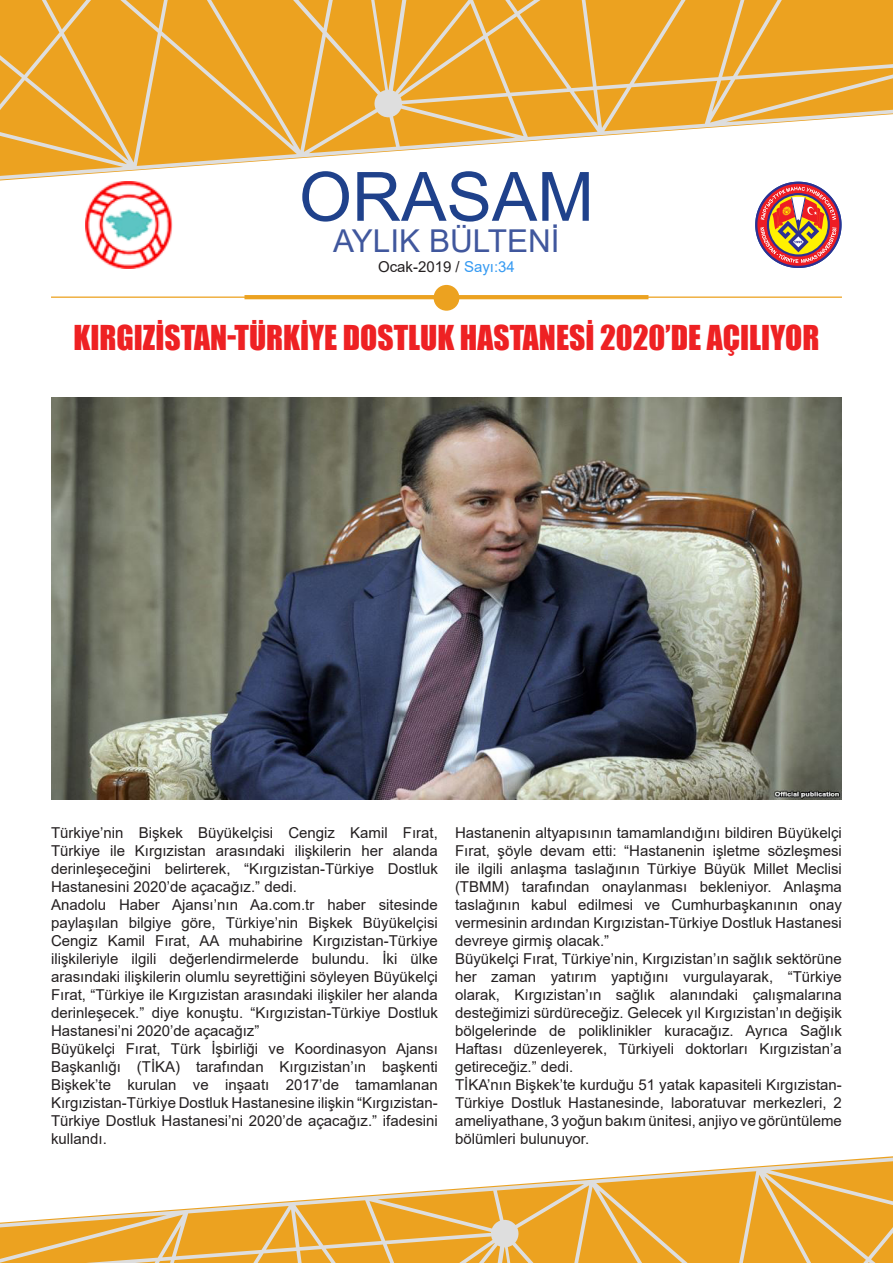
<style>
.page{position:relative;width:893px;height:1263px;background:#fff}
.page>*{position:absolute;margin:0;border:0;box-sizing:border-box;transform-origin:0 0}
.t1{font:68.1px "Arial";color:#1f418b}
.t2{font:31.5px "Impact";color:#ee2123}
.t3{font:31.5px "Arial";color:#40579d}
.t4{font:15px/18px "Arial";color:#231f20;text-align:justify}
.s1{color:#359af2}
</style>
<div class="page">
<svg style="left:0;top:1156px;width:893px;height:107px;fill:#eca220"></svg>
<svg style="left:0;top:0;width:893px;height:182px;fill:#eca220"></svg>
<svg style="left:755px;top:182px;width:86px;height:86px"></svg>
<div style="left:434px;top:285px;width:25px;height:26px;background:#eca220;border-radius:50%"></div>
<hr style="left:244px;top:295px;width:404px;height:4px;background:#eca220">
<hr style="left:51px;top:296px;width:791px;height:2px;background:#eca220">
<img style="left:51px;top:398px;width:791px;height:401px">
<img style="left:85px;top:182px;width:87px;height:86px">
<p class="t1" style="left:299px;top:150px;width:296px">ORASAM</p>
<p class="t4" style="left:378px;top:257px;width:138px">Ocak-2019 / <span class="s1">Sayı:34</span></p>
<p class="t3" style="left:333px;top:219px;width:228px">AYLIK BÜLTENİ</p>
<p class="t2" style="left:74px;top:313px;width:747px">KIRGIZİSTAN-TÜRKİYE DOSTLUK HASTANESİ 2020’DE AÇILIYOR</p>
<p class="t4" style="left:51px;top:824px;width:388px">Türkiye’nin Bişkek Büyükelçisi Cengiz Kamil Fırat, Türkiye ile Kırgızistan arasındaki ilişkilerin her alanda derinleşeceğini belirterek, “Kırgızistan-Türkiye Dostluk Hastanesini 2020’de açacağız.” dedi.</p>
<p class="t4" style="left:51px;top:896px;width:388px">Anadolu Haber Ajansı’nın Aa.com.tr haber sitesinde paylaşılan bilgiye göre, Türkiye’nin Bişkek Büyükelçisi Cengiz Kamil Fırat, AA muhabirine Kırgızistan-Türkiye ilişkileriyle ilgili değerlendirmelerde bulundu. İki ülke arasındaki ilişkilerin olumlu seyrettiğini söyleyen Büyükelçi Fırat, “Türkiye ile Kırgızistan arasındaki ilişkiler her alanda derinleşecek.” diye konuştu. “Kırgızistan-Türkiye Dostluk Hastanesi’ni 2020’de açacağız”</p>
<p class="t4" style="left:51px;top:1040px;width:388px">Büyükelçi Fırat, Türk İşbirliği ve Koordinasyon Ajansı Başkanlığı (TİKA) tarafından Kırgızistan’ın başkenti Bişkek’te kurulan ve inşaatı 2017’de tamamlanan Kırgızistan-Türkiye Dostluk Hastanesine ilişkin “Kırgızistan-Türkiye Dostluk Hastanesi’ni 2020’de açacağız.” ifadesini kullandı.</p>
<p class="t4" style="left:455px;top:824px;width:388px">Hastanenin altyapısının tamamlandığını bildiren Büyükelçi Fırat, şöyle devam etti: “Hastanenin işletme sözleşmesi ile ilgili anlaşma taslağının Türkiye Büyük Millet Meclisi (TBMM) tarafından onaylanması bekleniyor. Anlaşma taslağının kabul edilmesi ve Cumhurbaşkanının onay vermesinin ardından Kırgızistan-Türkiye Dostluk Hastanesi devreye girmiş olacak.”</p>
<p class="t4" style="left:455px;top:950px;width:388px">Büyükelçi Fırat, Türkiye’nin, Kırgızistan’ın sağlık sektörüne her zaman yatırım yaptığını vurgulayarak, “Türkiye olarak, Kırgızistan’ın sağlık alanındaki çalışmalarına desteğimizi sürdüreceğiz. Gelecek yıl Kırgızistan’ın değişik bölgelerinde de poliklinikler kuracağız. Ayrıca Sağlık Haftası düzenleyerek, Türkiyeli doktorları Kırgızistan’a getireceğiz.” dedi.</p>
<p class="t4" style="left:455px;top:1076px;width:388px">TİKA’nın Bişkek’te kurduğu 51 yatak kapasiteli Kırgızistan-Türkiye Dostluk Hastanesinde, laboratuvar merkezleri, 2 ameliyathane, 3 yoğun bakım ünitesi, anjiyo ve görüntüleme bölümleri bulunuyor.</p>
</div>
